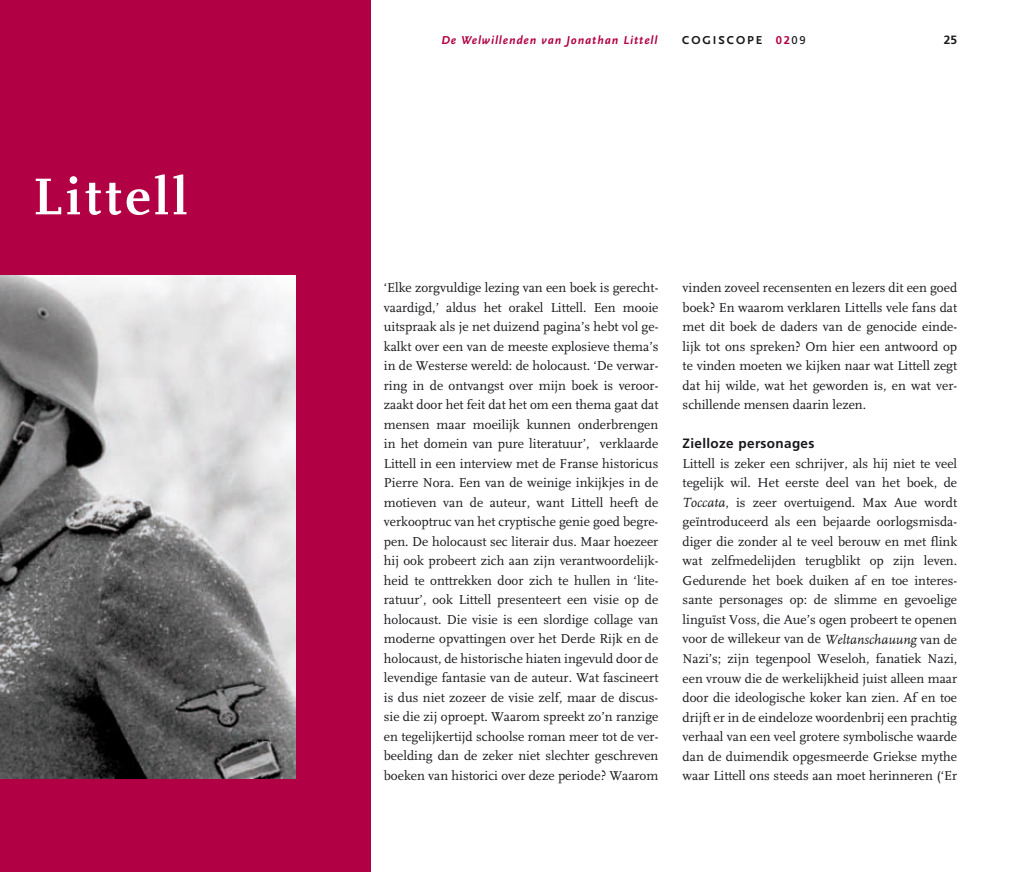
<style>
.page{position:relative;width:1021px;height:872px;background:#fff}
.page>*{position:absolute;margin:0;border:0;box-sizing:border-box;transform-origin:0 0}
.t1{font:700 54px "FF Scala";letter-spacing:.075em;color:#fff}
.t2{font:13.5px/19.5px "FF Scala";color:#1a171c;text-align:justify}
.t3{font:700 13.5px "Frutiger LT Std";letter-spacing:.025em;color:#1a171c}
.t4{font:italic 700 12px "Scala Sans Pro";letter-spacing:.075em;color:#b10044}
.t5{font:700 12px "Scala Sans Pro";color:#1a171c}
.t6{font:700 12px "Frutiger LT Std";color:#1a171c}
.t7{font:700 11.25px "Frutiger LT Std";color:#b10044}
.s1{font-family:"Scala Sans Pro";font-size:12px;color:#1a171c}
.s2{font-weight:400;color:#1a171c}
.s3{font-style:italic;font-size:13.8px}
</style>
<div class="page">
<div style="left:0;top:0;width:370px;height:872px;background:#b10044"></div>
<img style="left:0;top:276px;width:295px;height:502px">
<h1 class="t1" style="left:33px;top:166px;width:156px">Littell</h1>
<p class="t4" style="left:441px;top:32px;width:217px">De Welwillenden van Jonathan Littell</p>
<p class="t5" style="left:682px;top:33px;width:40px">CO GISCOP</p>
<p class="t7" style="left:755px;top:33px;width:52px"><span class="s1">E</span> 02<span class="s2">09</span></p>
<p class="t6" style="left:943px;top:32px;width:15px">25</p>
<p class="t2" style="left:384px;top:278px;width:276px">‘Elke zorgvuldige lezing van een boek is gerecht&shy;vaardigd,’ aldus het orakel Littell. Een mooie uitspraak als je net duizend pagina’s hebt vol ge&shy;kalkt over een van de meeste explosieve thema’s in de Westerse wereld: de holocaust. ‘De verwar&shy;ring in de ontvangst over mijn boek is veroor&shy;zaakt door het feit dat het om een thema gaat dat mensen maar moeilijk kunnen onderbrengen in het domein van pure literatuur’, verklaarde Littell in een interview met de Franse historicus Pierre Nora. Een van de weinige inkijkjes in de motieven van de auteur, want Littell heeft de verkooptruc van het cryptische genie goed begre&shy;pen. De holocaust sec literair dus. Maar hoezeer hij ook probeert zich aan zijn verantwoordelijk&shy;heid te onttrekken door zich te hullen in ‘lite&shy;ratuur’, ook Littell presenteert een visie op de holocaust. Die visie is een slordige collage van moderne opvattingen over het Derde Rijk en de holocaust, de historische hiaten ingevuld door de levendige fantasie van de auteur. Wat fascineert is dus niet zozeer de visie zelf, maar de discus&shy;sie die zij oproept. Waarom spreekt zo’n ranzige en tegelijkertijd schoolse roman meer tot de ver&shy;beelding dan de zeker niet slechter geschreven boeken van historici over deze periode? Waarom</p>
<p class="t2" style="left:682px;top:278px;width:276px">vinden zoveel recensenten en lezers dit een goed boek? En waarom verklaren Littells vele fans dat met dit boek de daders van de genocide einde&shy;lijk tot ons spreken? Om hier een antwoord op te vinden moeten we kijken naar wat Littell zegt dat hij wilde, wat het geworden is, en wat ver&shy;schillende mensen daarin lezen.</p>
<p class="t3" style="left:682px;top:435px;width:133px">Zielloze personages</p>
<p class="t2" style="left:682px;top:454px;width:276px">Littell is zeker een schrijver, als hij niet te veel tegelijk wil. Het eerste deel van het boek, de <span class="s3">Toccata</span>, is zeer overtuigend. Max Aue wordt geïntroduceerd als een bejaarde oorlogsmisda&shy;diger die zonder al te veel berouw en met flink wat zelfmedelijden terugblikt op zijn leven.<br>Gedurende het boek duiken af en toe interes&shy;sante personages op: de slimme en gevoelige linguïst Voss, die Aue’s ogen probeert te openen voor de willekeur van de <span class="s3">Weltanschauung</span> van de Nazi’s; zijn tegenpool Weseloh, fanatiek Nazi, een vrouw die de werkelijkheid juist alleen maar door die ideologische koker kan zien. Af en toe drijft er in de eindeloze woordenbrij een prachtig verhaal van een veel grotere symbolische waarde dan de duimendik opgesmeerde Griekse mythe waar Littell ons steeds aan moet herinneren (‘Er</p>
</div>
